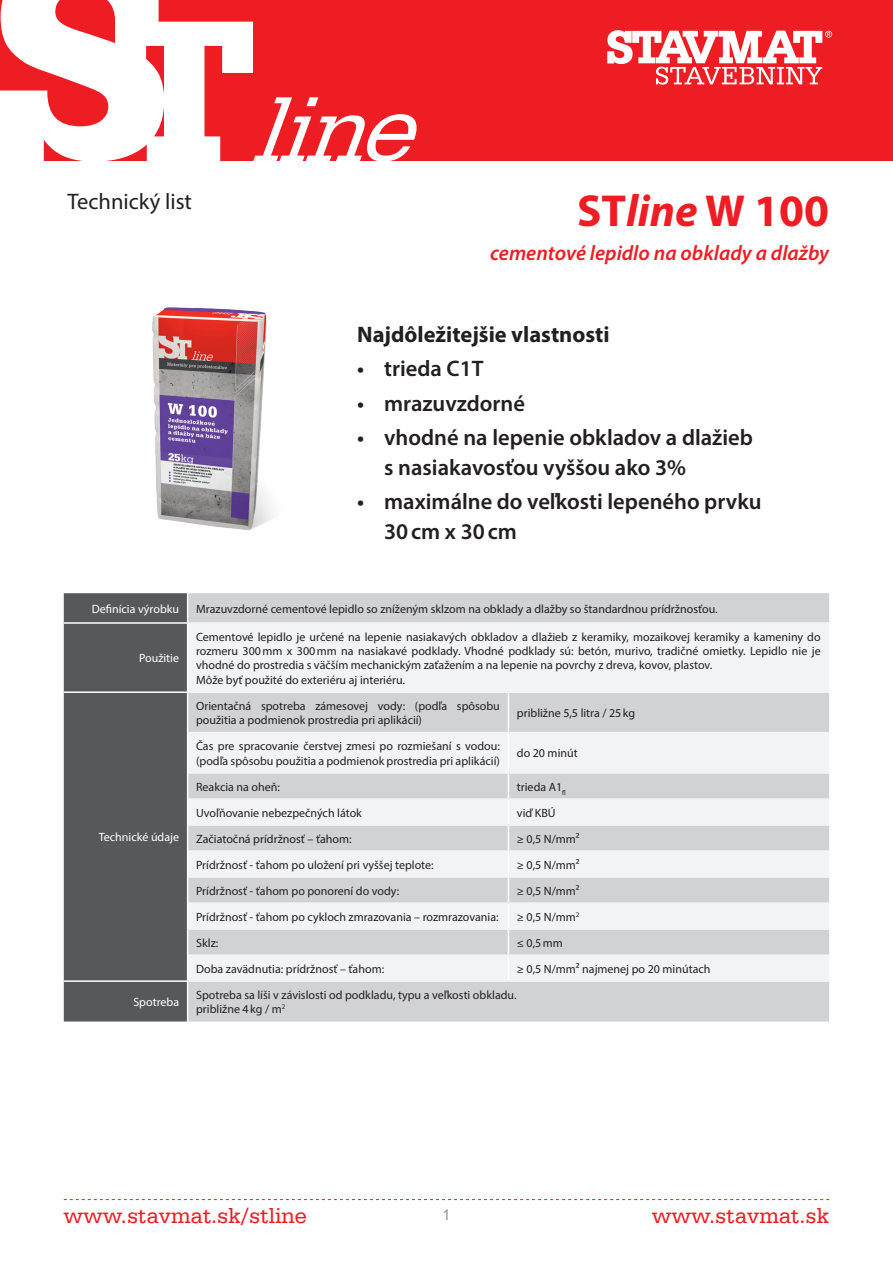
<style>
.page{position:relative;width:893px;height:1263px;background:#fff}
.page>*{position:absolute;margin:0;border:0;box-sizing:border-box;transform-origin:0 0}
.t1{font:700 45px "Myriad Pro";color:#ee1d23}
.t2{font:22.8px "Serifa TL";color:#ee1d23}
.t3{font:600 22.5px/30px "Myriad Pro";color:#231f20}
.t4{font:700 22.5px "Myriad Pro";color:#231f20}
.t5{font:22.5px "Myriad Pro";color:#231f20}
.t6{font:italic 600 21px "Myriad Pro";color:#ee1d23}
.t7{font:15px "Arial";color:#939598}
.t8{font:12px/14.4px "Myriad Pro";color:#231f20}
.t9{font:12px "Myriad Pro";color:#fff}
.s1{font-style:italic}
</style>
<div class="page">
<div style="left:0;top:0;width:893px;height:160px;background:#ee1d23"></div>
<svg style="left:607px;top:30px;width:225px;height:55px"></svg>
<svg style="left:64px;top:1199px;width:765px;height:1px"></svg>
<svg style="left:0;top:0;width:417px;height:161px"></svg>
<div style="left:64px;top:593px;width:123px;height:428px;background:#57585a"></div>
<div style="left:188px;top:593px;width:641px;height:428px;background:#d1d2d4"></div>
<svg style="left:188px;top:624px;width:641px;height:356px;fill:#f2f3f4"></svg>
<hr style="left:64px;top:622px;width:124px;height:2px;background:#fff">
<hr style="left:64px;top:691px;width:124px;height:2px;background:#fff">
<hr style="left:508px;top:693px;width:1px;height:39px;background:#fff">
<hr style="left:508px;top:733px;width:1px;height:39px;background:#fff">
<svg style="left:508px;top:774px;width:1px;height:206px"></svg>
<hr style="left:64px;top:980px;width:124px;height:2px;background:#fff">
<hr style="left:188px;top:622px;width:320px;height:2px;background:#f2f3f4">
<hr style="left:508px;top:622px;width:321px;height:2px;background:#f2f3f4">
<hr style="left:188px;top:691px;width:320px;height:2px;background:#f2f3f4">
<hr style="left:508px;top:691px;width:321px;height:2px;background:#f2f3f4">
<hr style="left:188px;top:732px;width:320px;height:1px;background:#f2f3f4">
<hr style="left:508px;top:732px;width:321px;height:1px;background:#f2f3f4">
<hr style="left:188px;top:772px;width:320px;height:2px;background:#f2f3f4">
<hr style="left:508px;top:772px;width:321px;height:2px;background:#f2f3f4">
<hr style="left:188px;top:798px;width:320px;height:2px;background:#f2f3f4">
<hr style="left:508px;top:798px;width:321px;height:2px;background:#f2f3f4">
<hr style="left:188px;top:824px;width:320px;height:2px;background:#f2f3f4">
<hr style="left:508px;top:824px;width:321px;height:2px;background:#f2f3f4">
<hr style="left:188px;top:850px;width:320px;height:2px;background:#f2f3f4">
<hr style="left:508px;top:850px;width:321px;height:2px;background:#f2f3f4">
<hr style="left:188px;top:876px;width:320px;height:2px;background:#f2f3f4">
<hr style="left:508px;top:876px;width:321px;height:2px;background:#f2f3f4">
<hr style="left:188px;top:902px;width:320px;height:2px;background:#f2f3f4">
<hr style="left:508px;top:902px;width:321px;height:2px;background:#f2f3f4">
<hr style="left:188px;top:928px;width:320px;height:2px;background:#f2f3f4">
<hr style="left:508px;top:928px;width:321px;height:2px;background:#f2f3f4">
<hr style="left:188px;top:954px;width:320px;height:2px;background:#f2f3f4">
<hr style="left:508px;top:954px;width:321px;height:2px;background:#f2f3f4">
<hr style="left:188px;top:980px;width:320px;height:2px;background:#f2f3f4">
<hr style="left:508px;top:980px;width:321px;height:2px;background:#f2f3f4">
<img style="left:152px;top:307px;width:115px;height:213px">
<img style="left:169px;top:432px;width:104px;height:99px">
<h3 class="t5" style="left:68px;top:188px;width:126px">Technický list</h3>
<h1 class="t1" style="left:577px;top:181px;width:254px">ST<span class="s1">line</span> W 100</h1>
<h3 class="t6" style="left:490px;top:240px;width:341px">cementové lepidlo na obklady a dlažby</h3>
<h3 class="t4" style="left:357px;top:320px;width:254px">Najdôležitejšie vlastnosti</h3>
<h3 class="t3" style="left:357px;top:353px;width:128px">• trieda C1T</h3>
<h3 class="t3" style="left:357px;top:387px;width:169px">• mrazuvzdorné</h3>
<h3 class="t3" style="left:384px;top:422px;width:370px;text-indent:-27px">• vhodné na lepenie obkladov a dlažieb s nasiakavosťou vyššou ako 3%</h3>
<h3 class="t3" style="left:384px;top:486px;width:379px;text-indent:-27px">• maximálne do veľkosti lepeného prvku<br>30cm x 30cm</h3>
<p class="t9" style="left:92px;top:601px;width:89px">Definícia výrobku</p>
<p class="t8" style="left:196px;top:601px;width:523px">Mrazuvzdorné cementové lepidlo so zníženým sklzom na obklady a dlažby so štandardnou prídržnosťou.</p>
<p class="t9" style="left:139px;top:651px;width:42px">Použitie</p>
<p class="t8" style="left:196px;top:629px;width:626px">Cementové lepidlo je určené na lepenie nasiakavých obkladov a dlažieb z keramiky, mozaikovej keramiky a kameniny do rozmeru 300mm x 300mm na nasiakavé podklady. Vhodné podklady sú: betón, murivo, tradičné omietky. Lepidlo nie je vhodné do prostredia s väčším mechanickým zaťažením a na lepenie na povrchy z dreva, kovov, plastov.<br>Môže byť použité do exteriéru aj interiéru.</p>
<p class="t9" style="left:99px;top:830px;width:82px">Technické údaje</p>
<p class="t8" style="left:196px;top:698px;width:305px">Orientačná spotreba zámesovej vody: (podľa spôsobu použitia a podmienok prostredia pri aplikácií)</p>
<p class="t8" style="left:517px;top:705px;width:120px">približne 5,5 litra / 25kg</p>
<p class="t8" style="left:196px;top:739px;width:305px">Čas pre spracovanie čerstvej zmesi po rozmiešaní s vodou: (podľa spôsobu použitia a podmienok prostredia pri aplikácií)</p>
<p class="t8" style="left:517px;top:746px;width:62px">do 20 minút</p>
<p class="t8" style="left:196px;top:779px;width:85px">Reakcia na oheň:</p>
<p class="t8" style="left:517px;top:779px;width:51px">trieda A1<sub>fl</sub></p>
<p class="t8" style="left:196px;top:805px;width:167px">Uvoľňovanie nebezpečných látok</p>
<p class="t8" style="left:517px;top:805px;width:40px">viď KBÚ</p>
<p class="t8" style="left:196px;top:831px;width:157px">Začiatočná prídržnosť – ťahom:</p>
<p class="t8" style="left:517px;top:831px;width:64px">≥ 0,5 N/mm2</p>
<p class="t8" style="left:196px;top:857px;width:239px">Prídržnosť - ťahom po uložení pri vyššej teplote:</p>
<p class="t8" style="left:517px;top:857px;width:64px">≥ 0,5 N/mm2</p>
<p class="t8" style="left:196px;top:883px;width:205px">Prídržnosť - ťahom po ponorení do vody:</p>
<p class="t8" style="left:517px;top:883px;width:64px">≥ 0,5 N/mm2</p>
<p class="t8" style="left:196px;top:909px;width:304px">Prídržnosť - ťahom po cykloch zmrazovania – rozmrazovania:</p>
<p class="t8" style="left:517px;top:909px;width:64px">≥ 0,5 N/mm<sup>2</sup></p>
<p class="t8" style="left:196px;top:935px;width:24px">Sklz:</p>
<p class="t8" style="left:517px;top:935px;width:48px">≤ 0,5mm</p>
<p class="t8" style="left:196px;top:961px;width:190px">Doba zavädnutia: prídržnosť – ťahom:</p>
<p class="t8" style="left:517px;top:961px;width:195px">≥ 0,5 N/mm² najmenej po 20 minútach</p>
<p class="t9" style="left:133px;top:994px;width:47px">Spotreba</p>
<p class="t8" style="left:196px;top:987px;width:322px">Spotreba sa líši v závislosti od podkladu, typu a veľkosti obkladu. približne 4kg / m<sup>2</sup></p>
<h2 class="t2" style="left:63px;top:1201px;width:245px">www.stavmat.sk/stline</h2>
<p class="t7" style="left:442px;top:1205px;width:10px">1</p>
<h2 class="t2" style="left:652px;top:1201px;width:179px">www.stavmat.sk</h2>
</div>
